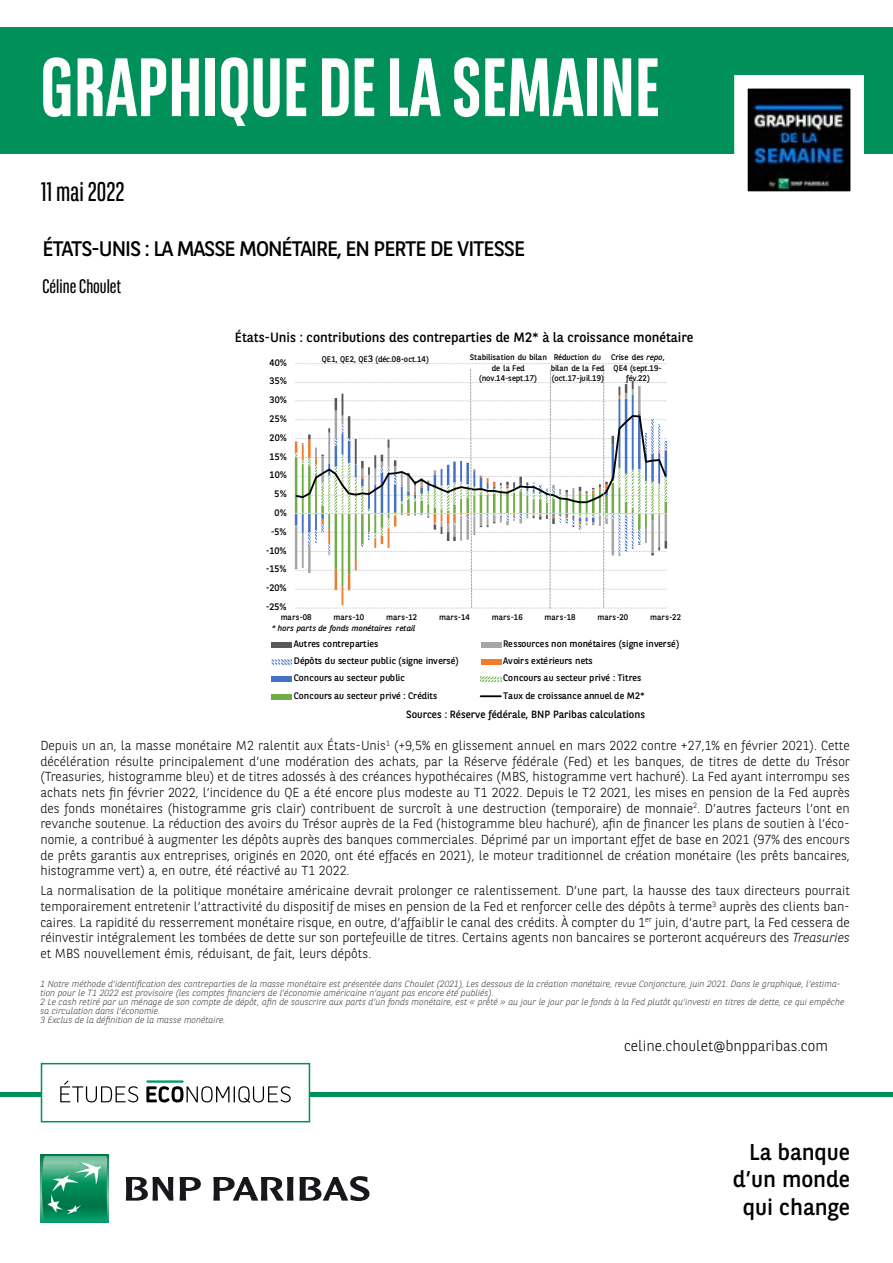
<style>
.page{position:relative;width:893px;height:1263px;background:#fff}
.page>*{position:absolute;margin:0;border:0;box-sizing:border-box;transform-origin:0 0}
.t1{font:700 82.5px "BNPP Sans Condensed";color:#fff}
.t2{font:27px "BNPP Sans Condensed";color:#000}
.t3{font:22.8px/27.3px "BNPP Sans";color:#000;text-align:right}
.t4{font:21px "BNPP Sans";letter-spacing:-.05em;color:#000}
.t5{font:19.5px "BNPP Sans Condensed";color:#000}
.t6{font:300 15px "BNPP Sans";color:#000}
.t7{font:13.5px "BNPP Sans";color:#000}
.t8{font:300 13.05px/15.6px "BNPP Sans";color:#000;text-align:justify}
.t9{font:10.5px "BNPP Sans";color:#000}
.t10{font:9.45px "BNPP Sans";color:#000}
.t11{font:italic 300 9px/9px "BNPP Sans";color:#3c3c3b}
.t12{font:8.25px/10.1px "BNPP Sans";letter-spacing:.01em;color:#000;text-align:center}
.t13{font:8.25px/10.1px "BNPP Sans";letter-spacing:-.01em;color:#000;text-align:center}
.t14{font:italic 8.25px "BNPP Sans";letter-spacing:-.01em;color:#000}
.t15{font:8.25px/10.1px "BNPP Sans";letter-spacing:-.015em;color:#000;text-align:center}
.s1{font-size:9.45px}
.s2{font-style:italic}
</style>
<div class="page">
<div style="left:1px;top:27px;width:892px;height:127px;background:#00915b"></div>
<hr style="left:0;top:1093px;width:893px;height:4px;background:#00915b">
<svg style="left:41px;top:1155px;width:68px;height:68px"></svg>
<svg style="left:42px;top:1156px;width:65px;height:64px;background:#35a178"></svg>
<svg style="left:126px;top:1177px;width:47px;height:23px"></svg>
<svg style="left:180px;top:1177px;width:21px;height:23px"></svg>
<svg style="left:213px;top:1176px;width:156px;height:25px"></svg>
<svg style="left:734px;top:75px;width:130px;height:117px;background:#5b646d"></svg>
<div style="left:41px;top:1063px;width:269px;height:59px;background:#fff;border:2px solid #00915b"></div>
<svg style="left:60px;top:1080px;width:78px;height:22px"></svg>
<svg style="left:146px;top:1080px;width:145px;height:23px"></svg>
<div style="left:271px;top:642px;width:21px;height:5px;background:#595959"></div>
<div style="left:481px;top:642px;width:20px;height:5px;background:#a6a6a6"></div>
<svg style="left:271px;top:659px;width:21px;height:5px"></svg>
<div style="left:481px;top:659px;width:20px;height:5px;background:#ed7d31"></div>
<div style="left:271px;top:676px;width:21px;height:5px;background:#4472c4"></div>
<svg style="left:481px;top:676px;width:20px;height:5px"></svg>
<div style="left:271px;top:694px;width:21px;height:5px;background:#70ad47"></div>
<hr style="left:481px;top:695px;width:20px;height:2px;background:#000">
<svg style="left:295px;top:363px;width:372px;height:246px"></svg>
<h1 class="t1" style="left:41px;top:39px;width:621px">GRAPHIQUE DE LA SEMAINE</h1>
<h2 class="t2" style="left:41px;top:174px;width:85px">11 mai 2022</h2>
<h3 class="t4" style="left:42px;top:235px;width:484px">ÉTATS-UNIS : LA MASSE MONÉTAIRE, EN PERTE DE VITESSE</h3>
<h3 class="t5" style="left:42px;top:274px;width:80px">Céline Choulet</h3>
<p class="t7" style="left:235px;top:328px;width:460px">États-Unis : contributions des contreparties de M2* à la croissance monétaire</p>
<p class="t10" style="left:270px;top:356px;width:19px">40%</p>
<p class="t10" style="left:270px;top:375px;width:19px">35%</p>
<p class="t10" style="left:270px;top:393px;width:19px">30%</p>
<p class="t10" style="left:270px;top:412px;width:19px">25%</p>
<p class="t10" style="left:270px;top:431px;width:19px">20%</p>
<p class="t10" style="left:270px;top:450px;width:19px">15%</p>
<p class="t10" style="left:270px;top:469px;width:19px">10%</p>
<p class="t10" style="left:275px;top:487px;width:14px">5%</p>
<p class="t10" style="left:275px;top:506px;width:14px">0%</p>
<p class="t10" style="left:271px;top:525px;width:17px">-5%</p>
<p class="t10" style="left:266px;top:544px;width:22px">-10%</p>
<p class="t10" style="left:266px;top:562px;width:22px">-15%</p>
<p class="t10" style="left:266px;top:581px;width:22px">-20%</p>
<p class="t10" style="left:266px;top:600px;width:22px">-25%</p>
<p class="t12" style="left:322px;top:353px;width:108px">QE1, QE2, QE<span class="s1">3</span> (déc.08-oct.14)</p>
<p class="t12" style="left:470px;top:352px;width:79px">Stabilisation du bilan de la Fed (nov.14-sept.17)</p>
<p class="t13" style="left:551px;top:352px;width:55px">Réduction du bilan de la Fed (oct.17-juil.19)</p>
<p class="t15" style="left:611px;top:352px;width:55px">Crise des <span class="s2">repo</span>,<br>QE4 (sept.19- fév.22)</p>
<p class="t12" style="left:281px;top:611px;width:32px">mars-08</p>
<p class="t12" style="left:333px;top:611px;width:32px">mars-10</p>
<p class="t12" style="left:386px;top:611px;width:32px">mars-12</p>
<p class="t12" style="left:439px;top:611px;width:32px">mars-14</p>
<p class="t12" style="left:492px;top:611px;width:32px">mars-16</p>
<p class="t12" style="left:545px;top:611px;width:32px">mars-18</p>
<p class="t12" style="left:597px;top:611px;width:32px">mars-20</p>
<p class="t12" style="left:650px;top:611px;width:32px">mars-22</p>
<p class="t10" style="left:294px;top:637px;width:86px">Autres contreparties</p>
<p class="t10" style="left:503px;top:637px;width:178px">Ressources non monétaires (signe inversé)</p>
<p class="t10" style="left:294px;top:654px;width:166px">Dépôts du secteur public (signe inversé)</p>
<p class="t10" style="left:503px;top:654px;width:91px">Avoirs extérieurs nets</p>
<p class="t10" style="left:294px;top:671px;width:113px">Concours au secteur public</p>
<p class="t10" style="left:503px;top:671px;width:139px">Concours au secteur privé : Titres</p>
<p class="t10" style="left:294px;top:689px;width:145px">Concours au secteur privé : Crédits</p>
<p class="t10" style="left:503px;top:689px;width:143px">Taux de croissance annuel de M2*</p>
<p class="t14" style="left:272px;top:622px;width:145px">* hors parts de fonds monétaires retail</p>
<p class="t9" style="left:406px;top:707px;width:240px">Sources : Réserve fédérale, BNP Paribas calculations</p>
<p class="t8" style="left:40px;top:737px;width:811px">Depuis un an, la masse monétaire M2 ralentit aux États-Unis<sup>1</sup> (+9,5% en glissement annuel en mars 2022 contre +27,1% en février 2021). Cette décélération résulte principalement d’une modération des achats, par la Réserve fédérale (Fed) et les banques, de titres de dette du Trésor (Treasuries, histogramme bleu) et de titres adossés à des créances hypothécaires (MBS, histogramme vert hachuré). La Fed ayant interrompu ses achats nets fin février 2022, l’incidence du QE a été encore plus modeste au T1 2022. Depuis le T2 2021, les mises en pension de la Fed auprès des fonds monétaires (histogramme gris clair) contribuent de surcroît à une destruction (temporaire) de monnaie<sup>2</sup>. D’autres facteurs l’ont en revanche soutenue. La réduction des avoirs du Trésor auprès de la Fed (histogramme bleu hachuré), afin de financer les plans de soutien à l’éco&shy;nomie, a contribué à augmenter les dépôts auprès des banques commerciales. Déprimé par un important effet de base en 2021 (97% des encours de prêts garantis aux entreprises, originés en 2020, ont été effacés en 2021), le moteur traditionnel de création monétaire (les prêts bancaires, histogramme vert) a, en outre, été réactivé au T1 2022.</p>
<p class="t8" style="left:40px;top:882px;width:811px">La normalisation de la politique monétaire américaine devrait prolonger ce ralentissement. D’une part, la hausse des taux directeurs pourrait temporairement entretenir l’attractivité du dispositif de mises en pension de la Fed et renforcer celle des dépôts à terme<sup>3</sup> auprès des clients ban&shy;caires. La rapidité du resserrement monétaire risque, en outre, d’affaiblir le canal des crédits. À compter du 1<sup>er</sup> juin, d’autre part, la Fed cessera de réinvestir intégralement les tombées de dette sur son portefeuille de titres. Certains agents non bancaires se porteront acquéreurs des <span class="s2">Treasuries </span>et MBS nouvellement émis, réduisant, de fait, leurs dépôts.</p>
<p class="t11" style="left:40px;top:979px;width:806px">1 Notre méthode d’identification des contreparties de la masse monétaire est présentée dans Choulet (2021), Les dessous de la création monétaire, revue Conjoncture, juin 2021. Dans le graphique, l’estima&shy;tion pour le T1 2022 est provisoire (les comptes financiers de l’économie américaine n’ayant pas encore été publiés).<br>2 Le cash retiré par un ménage de son compte de dépôt, afin de souscrire aux parts d’un fonds monétaire, est « prêté » au jour le jour par le fonds à la Fed plutôt qu’investi en titres de dette, ce qui empêche sa circulation dans l’économie.<br>3 Exclus de la définition de la masse monétaire.</p>
<p class="t6" style="left:624px;top:1035px;width:205px">celine.choulet@bnpparibas.com</p>
<h3 class="t3" style="left:733px;top:1137px;width:119px">La banque d’un monde qui change</h3>
</div>
